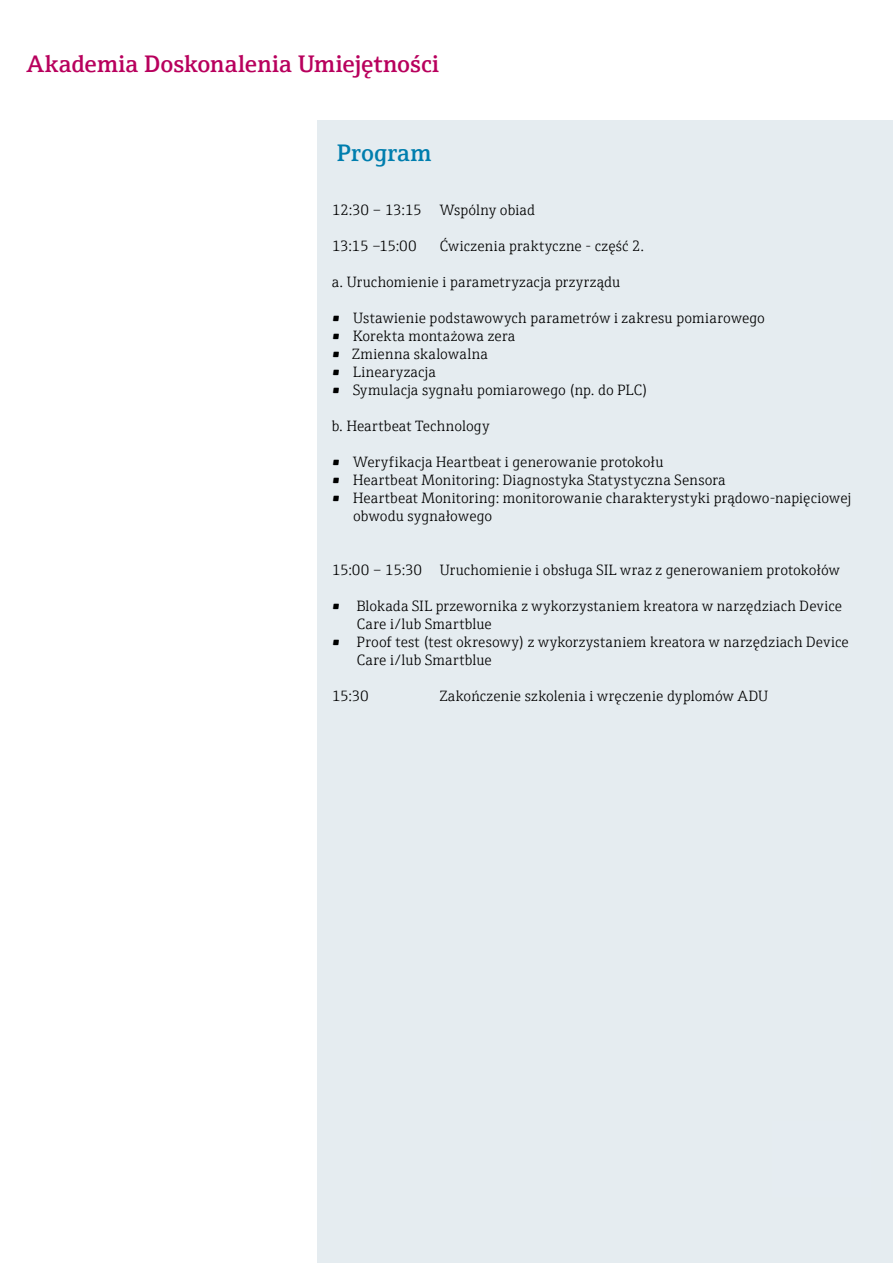
<style>
.page{position:relative;width:893px;height:1263px;background:#fff}
.page>*{position:absolute;margin:0;border:0;box-sizing:border-box;transform-origin:0 0}
.t1{font:600 24px "E+H Serif";color:#b8005d}
.t2{font:600 24px "E+H Serif";letter-spacing:.01em;color:#007eae}
.t3{font:300 15px "E+H Serif";letter-spacing:.01em;color:#000}
</style>
<div class="page">
<div style="left:318px;top:120px;width:575px;height:1143px;background:#e5ecf0"></div>
<p class="t1" style="left:27px;top:53px;width:414px">Akademia Doskonalenia Umiejętności</p>
<p class="t2" style="left:337px;top:142px;width:96px">Program</p>
<p class="t3" style="left:332px;top:203px;width:205px">12:30 ‒ 13:15 Wspólny obiad</p>
<p class="t3" style="left:332px;top:239px;width:87px">13:15 ‒15:00</p>
<p class="t3" style="left:440px;top:239px;width:206px">Ćwiczenia praktyczne - część 2.</p>
<p class="t3" style="left:332px;top:275px;width:290px">a. Uruchomienie i parametryzacja przyrządu</p>
<p class="t3" style="left:332px;top:311px;width:435px">• Ustawienie podstawowych parametrów i zakresu pomiarowego</p>
<p class="t3" style="left:332px;top:329px;width:185px">• Korekta montażowa zera</p>
<p class="t3" style="left:332px;top:347px;width:158px">• Zmienna skalowalna</p>
<p class="t3" style="left:332px;top:365px;width:106px">• Linearyzacja</p>
<p class="t3" style="left:332px;top:383px;width:317px">• Symulacja sygnału pomiarowego (np. do PLC)</p>
<p class="t3" style="left:332px;top:419px;width:159px">b. Heartbeat Technology</p>
<p class="t3" style="left:332px;top:455px;width:333px">• Weryfikacja Heartbeat i generowanie protokołu</p>
<p class="t3" style="left:332px;top:473px;width:396px">• Heartbeat Monitoring: Diagnostyka Statystyczna Sensora</p>
<p class="t3" style="left:332px;top:491px;width:521px">• Heartbeat Monitoring: monitorowanie charakterystyki prądowo-napięciowej</p>
<p class="t3" style="left:353px;top:509px;width:141px">obwodu sygnałowego</p>
<p class="t3" style="left:332px;top:563px;width:510px">15:00 ‒ 15:30 Uruchomienie i obsługa SIL wraz z generowaniem protokołów</p>
<p class="t3" style="left:332px;top:599px;width:512px">• Blokada SIL przewornika z wykorzystaniem kreatora w narzędziach Device</p>
<p class="t3" style="left:357px;top:617px;width:137px">Care i/lub Smartblue</p>
<p class="t3" style="left:332px;top:635px;width:518px">• Proof test (test okresowy) z wykorzystaniem kreatora w narzędziach Device</p>
<p class="t3" style="left:357px;top:653px;width:137px">Care i/lub Smartblue</p>
<p class="t3" style="left:332px;top:689px;width:39px">15:30</p>
<p class="t3" style="left:440px;top:689px;width:330px">Zakończenie szkolenia i wręczenie dyplomów ADU</p>
</div>
